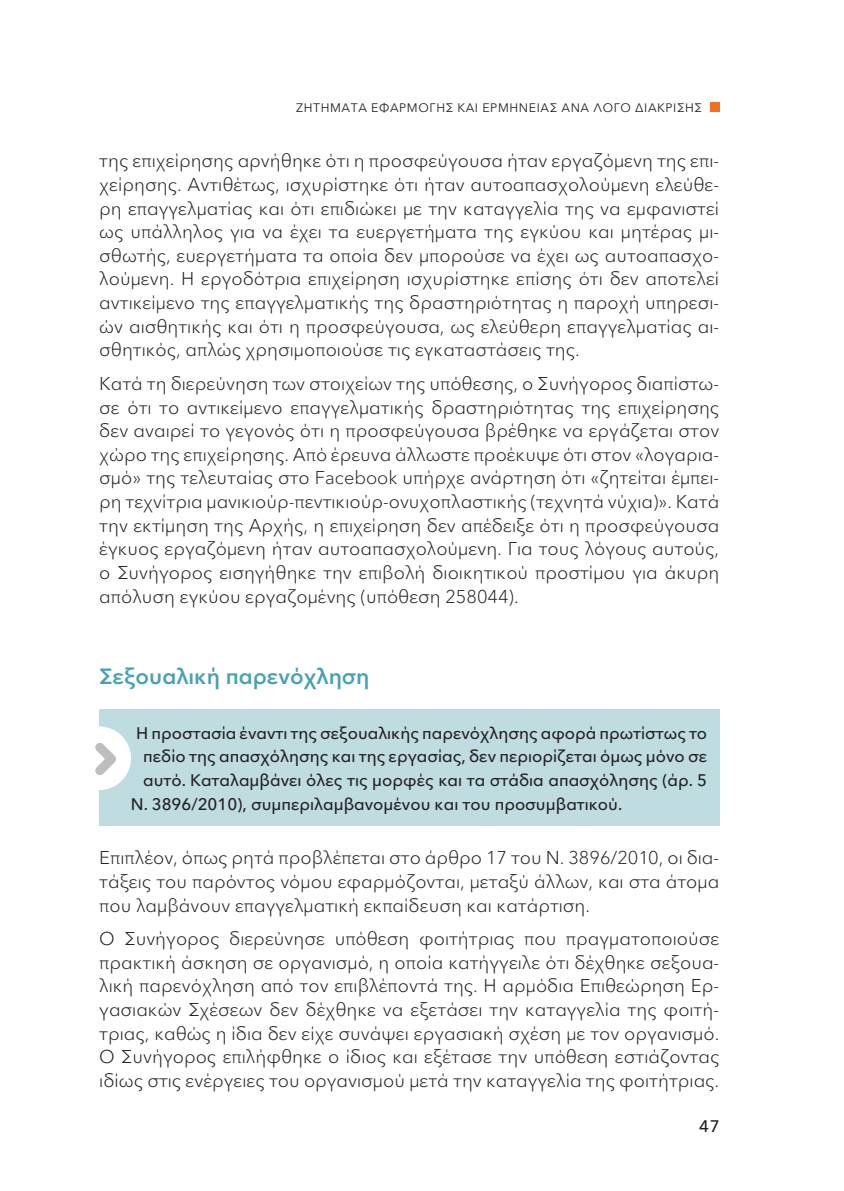
<style>
.page{position:relative;width:844px;height:1191px;background:#fff}
.page>*{position:absolute;margin:0;border:0;box-sizing:border-box;transform-origin:0 0}
.t1{font:600 21.88px "Avenir Next LT Pro";color:#47a2b5}
.t2{font:300 18.38px/23.6px "Avenir Next LT Pro";color:#231f20;text-align:justify}
.t3{font:500 16.62px "Avenir Next LT Pro";color:#231f20}
.t4{font:12.25px "Avenir Next LT Pro";color:#231f20}
</style>
<div class="page">
<div style="left:709px;top:102px;width:10px;height:10px;background:#f36f21"></div>
<div style="left:99px;top:709px;width:620px;height:116px;background:#bfdce1"></div>
<div style="left:67px;top:726px;width:64px;height:64px;background:#fff;border-radius:50%"></div>
<svg style="left:95px;top:734px;width:29px;height:49px"></svg>
<p class="t4" style="left:296px;top:97px;width:18px">Ζητήματα</p>
<p class="t4" style="left:371px;top:97px;width:10px">εφαρμογής</p>
<p class="t4" style="left:457px;top:97px;width:8px">και</p>
<p class="t4" style="left:482px;top:97px;width:10px">ερμηνείας</p>
<p class="t4" style="left:561px;top:97px;width:11px">ανά</p>
<p class="t4" style="left:593px;top:97px;width:11px">λόγο</p>
<p class="t4" style="left:635px;top:97px;width:9px">διάκρισης</p>
<p class="t2" style="left:99px;top:148px;width:621px">της επιχείρησης αρνήθηκε ότι η προσφεύγουσα ήταν εργαζόμενη της επι&shy;χείρησης. Αντιθέτως, ισχυρίστηκε ότι ήταν αυτοαπασχολούμενη ελεύθε&shy;ρη επαγγελματίας και ότι επιδιώκει με την καταγγελία της να εμφανιστεί ως υπάλληλος για να έχει τα ευεργετήματα της εγκύου και μητέρας μι&shy;σθωτής, ευεργετήματα τα οποία δεν μπορούσε να έχει ως αυτοαπασχο&shy;λούμενη. Η εργοδότρια επιχείρηση ισχυρίστηκε επίσης ότι δεν αποτελεί αντικείμενο της επαγγελματικής της δραστηριότητας η παροχή υπηρεσι&shy;ών αισθητικής και ότι η προσφεύγουσα, ως ελεύθερη επαγγελματίας αι&shy;σθητικός, απλώς χρησιμοποιούσε τις εγκαταστάσεις της.</p>
<p class="t2" style="left:99px;top:371px;width:621px">Κατά τη διερεύνηση των στοιχείων της υπόθεσης, ο Συνήγορος διαπίστω&shy;σε ότι το αντικείμενο επαγγελματικής δραστηριότητας της επιχείρησης δεν αναιρεί το γεγονός ότι η προσφεύγουσα βρέθηκε να εργάζεται στον χώρο της επιχείρησης. Από έρευνα άλλωστε προέκυψε ότι στον «λογαρια&shy;σμό» της τελευταίας στο Facebook υπήρχε ανάρτηση ότι «ζητείται έμπει&shy;ρη τεχνίτρια μανικιούρ-πεντικιούρ-ονυχοπλαστικής (τεχνητά νύχια)». Κατά την εκτίμηση της Αρχής, η επιχείρηση δεν απέδειξε ότι η προσφεύγουσα έγκυος εργαζόμενη ήταν αυτοαπασχολούμενη. Για τους λόγους αυτούς, ο Συνήγορος εισηγήθηκε την επιβολή διοικητικού προστίμου για άκυρη απόλυση εγκύου εργαζομένης (υπόθεση 258044).</p>
<p class="t1" style="left:99px;top:657px;width:271px">Σεξουαλική παρενόχληση</p>
<p class="t3" style="left:136px;top:718px;width:572px">Η προστασία έναντι της σεξουαλικής παρενόχλησης αφορά πρωτίστως το</p>
<p class="t3" style="left:143px;top:742px;width:565px">πεδίο της απασχόλησης και της εργασίας, δεν περιορίζεται όμως μόνο σε</p>
<p class="t3" style="left:143px;top:766px;width:565px">αυτό. Καταλαμβάνει όλες τις μορφές και τα στάδια απασχόλησης (άρ. 5</p>
<p class="t3" style="left:131px;top:789px;width:493px">Ν . 3896/2010), συμπεριλαμβανομένου και του προσυμβατικού.</p>
<p class="t2" style="left:99px;top:845px;width:621px">Επιπλέον, όπως ρητά προβλέπεται στο άρθρο 17 του Ν. 3896/2010, οι δια&shy;τάξεις του παρόντος νόμου εφαρμόζονται, μεταξύ άλλων, και στα άτομα που λαμβάνουν επαγγελματική εκπαίδευση και κατάρτιση.</p>
<p class="t2" style="left:99px;top:926px;width:621px">Ο Συνήγορος διερεύνησε υπόθεση φοιτήτριας που πραγματοποιούσε πρακτική άσκηση σε οργανισμό, η οποία κατήγγειλε ότι δέχθηκε σεξουα&shy;λική παρενόχληση από τον επιβλέποντά της. Η αρμόδια Επιθεώρηση Ερ&shy;γασιακών Σχέσεων δεν δέχθηκε να εξετάσει την καταγγελία της φοιτή&shy;τριας, καθώς η ίδια δεν είχε συνάψει εργασιακή σχέση με τον οργανισμό.<br>Ο Συνήγορος επιλήφθηκε ο ίδιος και εξέτασε την υπόθεση εστιάζοντας ιδίως στις ενέργειες του οργανισμού μετά την καταγγελία της φοιτήτριας.</p>
<p class="t3" style="left:699px;top:1112px;width:22px">47</p>
</div>
